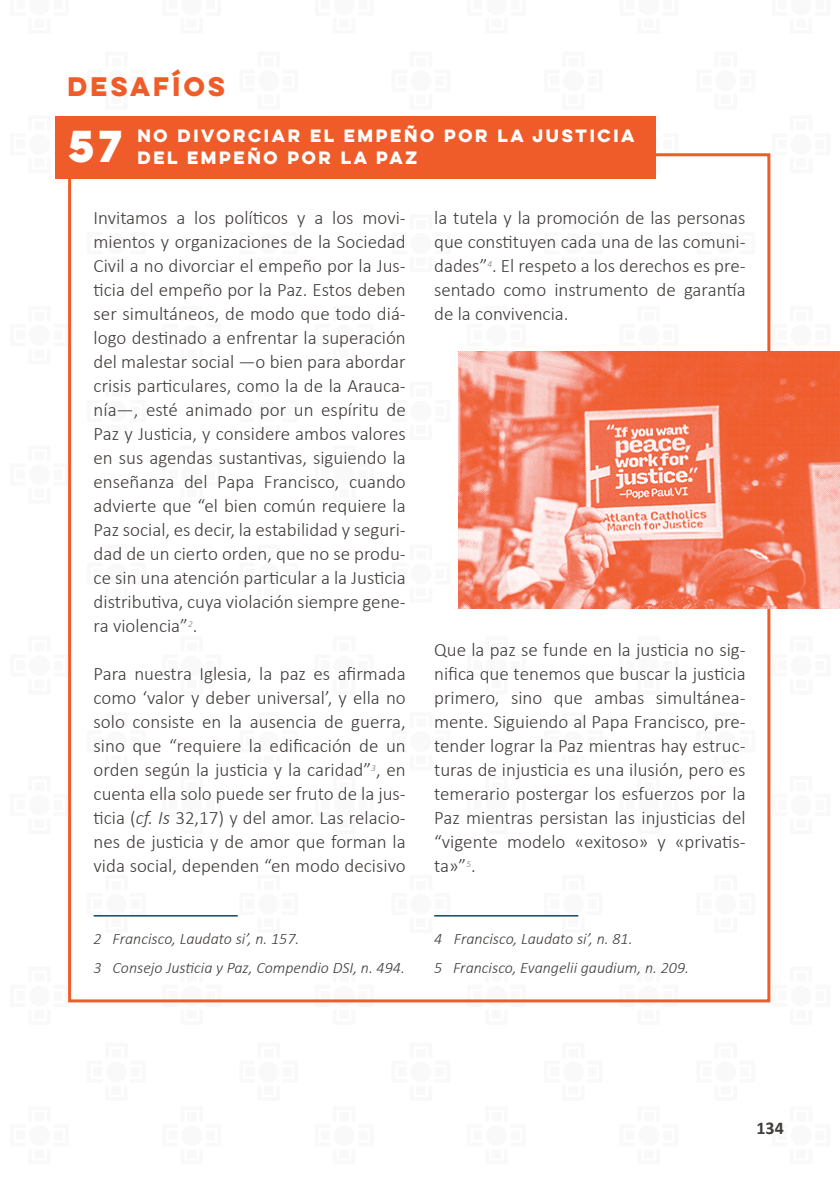
<style>
.page{position:relative;width:840px;height:1191px;background:#fff}
.page>*{position:absolute;margin:0;border:0;box-sizing:border-box;transform-origin:0 0}
.t1{font:700 40px "Lulo Clean W01 One";color:#fff}
.t2{font:700 24px "Lulo Clean W01 One";letter-spacing:-.09em;color:#f05c29}
.t3{font:300 19px/24px "Calibri";color:#403d3b;text-align:justify}
.t4{font:700 18px "Calibri";color:#403d3b}
.t5{font:italic 300 16px/28.4px "Calibri";color:#403d3b}
.t6{font:700 16px/21.8px "Lulo Clean W01 One";letter-spacing:-.06em;color:#fff}
.s1{font-style:italic}
</style>
<div class="page">
<div style="left:29px;top:1125px;width:21px;height:21px;background:#f9f9f9;border-radius:50%"></div>
<div style="left:181px;top:1125px;width:21px;height:21px;background:#f9f9f9;border-radius:50%"></div>
<div style="left:333px;top:1125px;width:21px;height:21px;background:#f9f9f9;border-radius:50%"></div>
<div style="left:485px;top:1125px;width:22px;height:21px;background:#f9f9f9;border-radius:50%"></div>
<div style="left:637px;top:1125px;width:22px;height:21px;background:#f9f9f9;border-radius:50%"></div>
<div style="left:790px;top:1125px;width:21px;height:21px;background:#f9f9f9;border-radius:50%"></div>
<div style="left:29px;top:985px;width:21px;height:21px;background:#f9f9f9;border-radius:50%"></div>
<div style="left:106px;top:1061px;width:21px;height:21px;background:#f9f9f9;border-radius:50%"></div>
<svg style="left:162px;top:1002px;width:59px;height:1px"></svg>
<svg style="left:181px;top:985px;width:21px;height:21px"></svg>
<div style="left:258px;top:1061px;width:21px;height:21px;background:#f9f9f9;border-radius:50%"></div>
<svg style="left:314px;top:1002px;width:59px;height:1px"></svg>
<svg style="left:333px;top:985px;width:21px;height:21px"></svg>
<div style="left:410px;top:1061px;width:21px;height:21px;background:#f9f9f9;border-radius:50%"></div>
<svg style="left:466px;top:1002px;width:59px;height:1px"></svg>
<svg style="left:485px;top:985px;width:22px;height:21px"></svg>
<div style="left:562px;top:1061px;width:21px;height:21px;background:#f9f9f9;border-radius:50%"></div>
<svg style="left:619px;top:1002px;width:59px;height:1px"></svg>
<svg style="left:637px;top:985px;width:22px;height:21px"></svg>
<div style="left:714px;top:1061px;width:22px;height:21px;background:#f9f9f9;border-radius:50%"></div>
<div style="left:790px;top:985px;width:21px;height:21px;background:#f9f9f9;border-radius:50%"></div>
<svg style="left:93px;top:916px;width:53px;height:1px"></svg>
<div style="left:106px;top:893px;width:21px;height:21px;background:#f9f9f9;border-radius:50%"></div>
<div style="left:258px;top:893px;width:21px;height:21px;background:#f9f9f9;border-radius:50%"></div>
<svg style="left:434px;top:916px;width:16px;height:1px"></svg>
<div style="left:410px;top:893px;width:21px;height:21px;background:#f9f9f9;border-radius:50%"></div>
<svg style="left:543px;top:915px;width:36px;height:2px"></svg>
<div style="left:562px;top:893px;width:21px;height:21px;background:#f9f9f9;border-radius:50%"></div>
<div style="left:714px;top:893px;width:22px;height:21px;background:#f9f9f9;border-radius:50%"></div>
<div style="left:29px;top:794px;width:21px;height:21px;background:#f9f9f9;border-radius:50%"></div>
<div style="left:181px;top:794px;width:21px;height:21px;background:#f9f9f9;border-radius:50%"></div>
<div style="left:333px;top:794px;width:21px;height:21px;background:#f9f9f9;border-radius:50%"></div>
<div style="left:485px;top:794px;width:22px;height:21px;background:#f9f9f9;border-radius:50%"></div>
<div style="left:637px;top:794px;width:22px;height:21px;background:#f9f9f9;border-radius:50%"></div>
<div style="left:790px;top:794px;width:21px;height:21px;background:#f9f9f9;border-radius:50%"></div>
<div style="left:29px;top:655px;width:21px;height:21px;background:#f9f9f9;border-radius:50%"></div>
<div style="left:106px;top:731px;width:21px;height:21px;background:#f9f9f9;border-radius:50%"></div>
<div style="left:181px;top:655px;width:21px;height:21px;background:#f9f9f9;border-radius:50%"></div>
<div style="left:258px;top:731px;width:21px;height:21px;background:#f9f9f9;border-radius:50%"></div>
<div style="left:333px;top:655px;width:21px;height:21px;background:#f9f9f9;border-radius:50%"></div>
<div style="left:410px;top:731px;width:21px;height:21px;background:#f9f9f9;border-radius:50%"></div>
<div style="left:485px;top:655px;width:22px;height:21px;background:#f9f9f9;border-radius:50%"></div>
<div style="left:562px;top:731px;width:21px;height:21px;background:#f9f9f9;border-radius:50%"></div>
<div style="left:637px;top:655px;width:22px;height:21px;background:#f9f9f9;border-radius:50%"></div>
<div style="left:714px;top:731px;width:22px;height:21px;background:#f9f9f9;border-radius:50%"></div>
<div style="left:790px;top:655px;width:21px;height:21px;background:#f9f9f9;border-radius:50%"></div>
<div style="left:106px;top:563px;width:21px;height:21px;background:#f9f9f9;border-radius:50%"></div>
<div style="left:258px;top:563px;width:21px;height:21px;background:#f9f9f9;border-radius:50%"></div>
<div style="left:410px;top:563px;width:21px;height:21px;background:#f9f9f9;border-radius:50%"></div>
<div style="left:29px;top:464px;width:21px;height:21px;background:#f9f9f9;border-radius:50%"></div>
<div style="left:181px;top:464px;width:21px;height:21px;background:#f9f9f9;border-radius:50%"></div>
<div style="left:333px;top:464px;width:21px;height:21px;background:#f9f9f9;border-radius:50%"></div>
<div style="left:29px;top:325px;width:21px;height:21px;background:#f9f9f9;border-radius:50%"></div>
<div style="left:106px;top:401px;width:21px;height:21px;background:#f9f9f9;border-radius:50%"></div>
<div style="left:181px;top:325px;width:21px;height:21px;background:#f9f9f9;border-radius:50%"></div>
<div style="left:258px;top:401px;width:21px;height:21px;background:#f9f9f9;border-radius:50%"></div>
<div style="left:333px;top:325px;width:21px;height:21px;background:#f9f9f9;border-radius:50%"></div>
<div style="left:410px;top:401px;width:21px;height:21px;background:#f9f9f9;border-radius:50%"></div>
<div style="left:485px;top:325px;width:22px;height:21px;background:#f9f9f9;border-radius:50%"></div>
<div style="left:637px;top:325px;width:22px;height:21px;background:#f9f9f9;border-radius:50%"></div>
<div style="left:790px;top:325px;width:21px;height:21px;background:#f9f9f9;border-radius:50%"></div>
<div style="left:106px;top:233px;width:21px;height:21px;background:#f9f9f9;border-radius:50%"></div>
<div style="left:258px;top:233px;width:21px;height:21px;background:#f9f9f9;border-radius:50%"></div>
<div style="left:410px;top:233px;width:21px;height:21px;background:#f9f9f9;border-radius:50%"></div>
<div style="left:562px;top:233px;width:21px;height:21px;background:#f9f9f9;border-radius:50%"></div>
<div style="left:714px;top:233px;width:22px;height:21px;background:#f9f9f9;border-radius:50%"></div>
<div style="left:29px;top:134px;width:21px;height:21px;background:#f9f9f9;border-radius:50%"></div>
<div style="left:637px;top:134px;width:22px;height:21px;background:#f9f9f9;border-radius:50%"></div>
<div style="left:790px;top:134px;width:21px;height:21px;background:#f9f9f9;border-radius:50%"></div>
<div style="left:106px;top:70px;width:21px;height:21px;background:#f9f9f9;border-radius:50%"></div>
<div style="left:258px;top:70px;width:21px;height:21px;background:#f9f9f9;border-radius:50%"></div>
<div style="left:410px;top:70px;width:21px;height:21px;background:#f9f9f9;border-radius:50%"></div>
<div style="left:562px;top:70px;width:21px;height:21px;background:#f9f9f9;border-radius:50%"></div>
<div style="left:714px;top:70px;width:22px;height:21px;background:#f9f9f9;border-radius:50%"></div>
<div style="left:55px;top:116px;width:601px;height:62px;background:#f05c29"></div>
<hr style="left:93px;top:915px;width:144px;height:1px;background:#053852">
<hr style="left:434px;top:915px;width:144px;height:1px;background:#053852">
<img style="left:458px;top:351px;width:381px;height:257px">
<p class="t2" style="left:68px;top:69px;width:164px">DESAFÍOS</p>
<p class="t6" style="left:137px;top:125px;width:502px">NO DIVORCIAR EL EMPEÑO POR LA JUSTICIA<br>DEL EMPEÑO POR LA PAZ</p>
<h1 class="t1" style="left:68px;top:117px;width:64px">57</h1>
<p class="t3" style="left:93px;top:206px;width:313px">Invitamos a los políticos y a los movi&shy;mientos y organizaciones de la Sociedad Civil a no divorciar el empeño por la Jus&shy;ticia del empeño por la Paz. Estos deben ser simultáneos, de modo que todo diá&shy;logo destinado a enfrentar la superación del malestar social —o bien para abordar crisis particulares, como la de la Arauca&shy;nía—, esté animado por un espíritu de Paz y Justicia, y considere ambos valores en sus agendas sustantivas, siguiendo la enseñanza del Papa Francisco, cuando advierte que “el bien común requiere la Paz social, es decir, la estabilidad y seguri&shy;dad de un cierto orden, que no se produ&shy;ce sin una atención particular a la Justicia distributiva, cuya violación siempre gene&shy;ra violencia”<sup>2</sup>.</p>
<p class="t3" style="left:93px;top:662px;width:313px">Para nuestra Iglesia, la paz es afirmada como ‘valor y deber universal’, y ella no solo consiste en la ausencia de guerra, sino que “requiere la edificación de un orden según la justicia y la caridad”<sup>3</sup>, en cuenta ella solo puede ser fruto de la jus&shy;ticia (<span class="s1">cf. Is</span> 32,17) y del amor. Las relacio&shy;nes de justicia y de amor que forman la vida social, dependen “en modo decisivo</p>
<p class="t5" style="left:93px;top:924px;width:312px">2 Francisco, Laudato si’, n. 157.<br>3 Consejo Justicia y Paz, Compendio DSI, n. 494.</p>
<p class="t3" style="left:434px;top:206px;width:313px">la tutela y la promoción de las personas que constituyen cada una de las comuni&shy;dades”<sup>4</sup>. El respeto a los derechos es pre&shy;sentado como instrumento de garantía de la convivencia.</p>
<p class="t3" style="left:434px;top:638px;width:313px">Que la paz se funde en la justicia no sig&shy;nifica que tenemos que buscar la justicia primero, sino que ambas simultánea&shy;mente. Siguiendo al Papa Francisco, pre&shy;tender lograr la Paz mientras hay estruc&shy;turas de injusticia es una ilusión, pero es temerario postergar los esfuerzos por la Paz mientras persistan las injusticias del “vigente modelo «exitoso» y «privatis&shy;ta»”<sup>5</sup>.</p>
<p class="t5" style="left:434px;top:924px;width:256px">4 Francisco, Laudato si’, n. 81.<br>5 Francisco, Evangelii gaudium, n. 209.</p>
<p class="t4" style="left:756px;top:1116px;width:29px">134</p>
</div>
